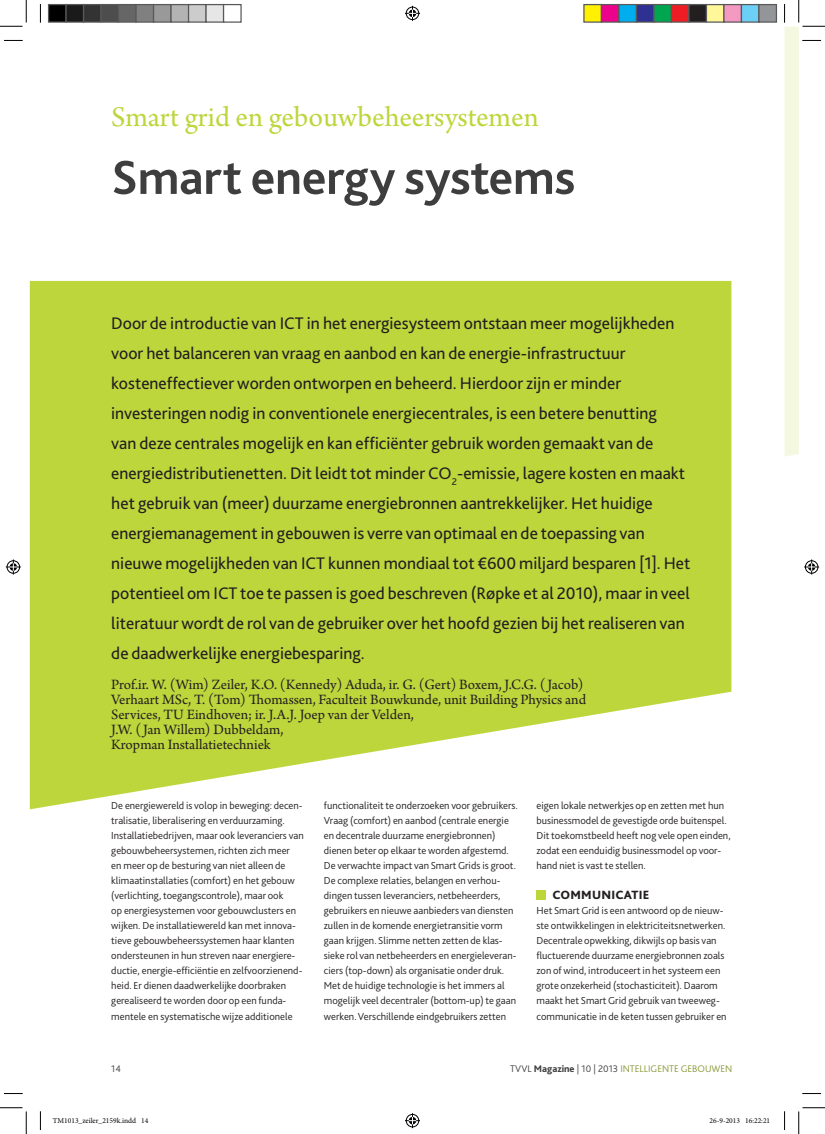
<style>
.page{position:relative;width:825px;height:1134px;background:#fff}
.page>*{position:absolute;margin:0;border:0;box-sizing:border-box;transform-origin:0 0}
.Kop{font:700 50px "Bliss 2";letter-spacing:-.005em;color:#3e3e3f}
.chapeau{font:30px "Arno Pro";color:#bdd63c}
.Intro{font:17.5px/30px "Bliss 2";color:#231f20}
.Bijschrift_persoonsn{font:15px/15px "Arno Pro";color:#231f20}
.Bodykopje{font:800 12.5px "Bliss 2";letter-spacing:.02em;color:#231f20}
.Bodytekst{font:300 10.62px/15px "Bliss 2";color:#231f20}
.t1{font:300 10px "Bliss 2";color:#879735}
.t2{font:300 10px "Bliss 2";color:#3e3e3f}
.t3{font:7.5px "Minion Pro";color:#000}
.s1{color:#3e3e3f}
.s2{font-weight:800;color:#3e3e3f}
</style>
<div class="page">
<svg style="left:30px;top:281px;width:701px;height:528px;background:#c4da51"></svg>
<div style="left:536px;top:890px;width:10px;height:9px;background:#bdd63c"></div>
<svg style="left:4px;top:40px;width:19px;height:1px"></svg>
<svg style="left:4px;top:1093px;width:19px;height:1px"></svg>
<svg style="left:802px;top:1093px;width:19px;height:1px"></svg>
<svg style="left:40px;top:4px;width:1px;height:19px"></svg>
<svg style="left:40px;top:1111px;width:1px;height:18px"></svg>
<svg style="left:784px;top:1111px;width:1px;height:18px"></svg>
<svg style="left:0;top:0;width:27px;height:27px"></svg>
<svg style="left:0;top:1107px;width:27px;height:26px"></svg>
<svg style="left:784px;top:0;width:41px;height:456px"></svg>
<svg style="left:798px;top:1107px;width:27px;height:26px"></svg>
<svg style="left:405px;top:6px;width:15px;height:15px"></svg>
<svg style="left:405px;top:1113px;width:15px;height:14px"></svg>
<svg style="left:6px;top:559px;width:15px;height:15px"></svg>
<svg style="left:804px;top:559px;width:15px;height:15px"></svg>
<div style="left:49px;top:5px;width:17px;height:17px;background:#000"></div>
<div style="left:48px;top:4px;width:19px;height:19px;border:1px solid #595959"></div>
<div style="left:66px;top:5px;width:18px;height:17px;background:#1a1a1a"></div>
<div style="left:65px;top:4px;width:19px;height:19px;border:1px solid #595959"></div>
<div style="left:84px;top:5px;width:17px;height:17px;background:#333"></div>
<div style="left:83px;top:4px;width:19px;height:19px;border:1px solid #595959"></div>
<div style="left:101px;top:5px;width:18px;height:17px;background:#4d4d4d"></div>
<div style="left:100px;top:4px;width:19px;height:19px;border:1px solid #595959"></div>
<div style="left:119px;top:5px;width:17px;height:17px;background:#666"></div>
<div style="left:118px;top:4px;width:19px;height:19px;border:1px solid #595959"></div>
<div style="left:136px;top:5px;width:18px;height:17px;background:#808080"></div>
<div style="left:135px;top:4px;width:19px;height:19px;border:1px solid #595959"></div>
<div style="left:154px;top:5px;width:17px;height:17px;background:#999"></div>
<div style="left:153px;top:4px;width:19px;height:19px;border:1px solid #595959"></div>
<div style="left:171px;top:5px;width:18px;height:17px;background:#b3b3b3"></div>
<div style="left:170px;top:4px;width:19px;height:19px;border:1px solid #595959"></div>
<div style="left:189px;top:5px;width:17px;height:17px;background:#ccc"></div>
<div style="left:188px;top:4px;width:19px;height:19px;border:1px solid #595959"></div>
<div style="left:206px;top:5px;width:18px;height:17px;background:#e6e6e6"></div>
<div style="left:205px;top:4px;width:19px;height:19px;border:1px solid #595959"></div>
<div style="left:223px;top:4px;width:19px;height:19px;border:1px solid #595959"></div>
<div style="left:584px;top:5px;width:17px;height:17px;background:#fff101"></div>
<div style="left:583px;top:4px;width:19px;height:19px;border:1px solid #595959"></div>
<div style="left:601px;top:5px;width:18px;height:17px;background:#ed028c"></div>
<div style="left:601px;top:4px;width:19px;height:19px;border:1px solid #595959"></div>
<div style="left:619px;top:5px;width:17px;height:17px;background:#00aeef"></div>
<div style="left:618px;top:4px;width:19px;height:19px;border:1px solid #595959"></div>
<div style="left:636px;top:5px;width:18px;height:17px;background:#2e3092"></div>
<div style="left:636px;top:4px;width:19px;height:19px;border:1px solid #595959"></div>
<div style="left:654px;top:5px;width:17px;height:17px;background:#00a54f"></div>
<div style="left:653px;top:4px;width:19px;height:19px;border:1px solid #595959"></div>
<div style="left:671px;top:5px;width:18px;height:17px;background:#ee1d23"></div>
<div style="left:671px;top:4px;width:19px;height:19px;border:1px solid #595959"></div>
<div style="left:689px;top:5px;width:17px;height:17px;background:#231f20"></div>
<div style="left:688px;top:4px;width:19px;height:19px;border:1px solid #595959"></div>
<div style="left:706px;top:5px;width:18px;height:17px;background:#fff79a"></div>
<div style="left:706px;top:4px;width:19px;height:19px;border:1px solid #595959"></div>
<div style="left:724px;top:5px;width:17px;height:17px;background:#f499c2"></div>
<div style="left:723px;top:4px;width:19px;height:19px;border:1px solid #595959"></div>
<div style="left:741px;top:5px;width:18px;height:17px;background:#6bcff6"></div>
<div style="left:741px;top:4px;width:19px;height:19px;border:1px solid #595959"></div>
<div style="left:759px;top:5px;width:17px;height:17px;background:#939598"></div>
<div style="left:758px;top:4px;width:19px;height:19px;border:1px solid #595959"></div>
<p class="chapeau" style="left:111px;top:100px;width:429px">Smart grid en gebouwbeheersystemen</p>
<p class="Kop" style="left:111px;top:146px;width:466px">Smart energy systems</p>
<p class="Intro" style="left:111px;top:308px;width:581px">Door de introductie van ICT in het energiesysteem ontstaan meer mogelijkheden voor het balanceren van vraag en aanbod en kan de energie-infrastructuur kosteneffectiever worden ontworpen en beheerd. Hierdoor zijn er minder investeringen nodig in conventionele energiecentrales, is een betere benutting<br>van deze centrales mogelijk en kan efficiënter gebruik worden gemaakt van de energiedistributienetten. Dit leidt tot minder CO<sub>2</sub>-emissie, lagere kosten en maakt het gebruik van (meer) duurzame energiebronnen aantrekkelijker. Het huidige energiemanagement in gebouwen is verre van optimaal en de toepassing van nieuwe mogelijkheden van ICT kunnen mondiaal tot €600 miljard besparen [1]. Het potentieel om ICT toe te passen is goed beschreven (Røpke et al 2010), maar in veel literatuur wordt de rol van de gebruiker over het hoofd gezien bij het realiseren van de daadwerkelijke energiebesparing.</p>
<p class="Bijschrift_persoonsn" style="left:111px;top:678px;width:476px">Prof.ir. W. (Wim) Zeiler, K.O. (Kennedy) Aduda, ir. G. (Gert) Boxem, J.C.G. ( Jacob)<br>Verhaart MSc, T. (Tom) Thomassen, Faculteit Bouwkunde, unit Building Physics and<br>Services, TU Eindhoven; ir. J.A.J. Joep van der Velden,</p>
<p class="Bijschrift_persoonsn" style="left:111px;top:723px;width:174px">J.W. ( Jan Willem) Dubbeldam,</p>
<p class="Bijschrift_persoonsn" style="left:111px;top:738px;width:161px">Kropman Installatietechniek</p>
<p class="Bodytekst" style="left:111px;top:798px;width:194px">De energiewereld is volop in beweging: decen&shy;tralisatie, liberalisering en verduurzaming.<br>Installatiebedrijven, maar ook leveranciers van gebouwbeheersystemen, richten zich meer<br>en meer op de besturing van niet alleen de klimaatinstallaties (comfort) en het gebouw (verlichting, toegangscontrole), maar ook<br>op energiesystemen voor gebouwclusters en wijken. De installatiewereld kan met innova&shy;tieve gebouwbeheerssystemen haar klanten ondersteunen in hun streven naar energiere&shy;ductie, energie-efficiëntie en zelfvoorzienend&shy;heid. Er dienen daadwerkelijke doorbraken gerealiseerd te worden door op een funda&shy;mentele en systematische wijze additionele</p>
<p class="Bodytekst" style="left:324px;top:798px;width:195px">functionaliteit te onderzoeken voor gebruikers.<br>Vraag (comfort) en aanbod (centrale energie en decentrale duurzame energiebronnen) dienen beter op elkaar te worden afgestemd.<br>De verwachte impact van Smart Grids is groot.<br>De complexe relaties, belangen en verhou&shy;dingen tussen leveranciers, netbeheerders, gebruikers en nieuwe aanbieders van diensten zullen in de komende energietransitie vorm gaan krijgen. Slimme netten zetten de klas&shy;sieke rol van netbeheerders en energieleveran&shy;ciers (top-down) als organisatie onder druk.<br>Met de huidige technologie is het immers al mogelijk veel decentraler (bottom-up) te gaan werken. Verschillende eindgebruikers zetten</p>
<p class="Bodytekst" style="left:536px;top:798px;width:196px">eigen lokale netwerkjes op en zetten met hun businessmodel de gevestigde orde buitenspel.<br>Dit toekomstbeeld heeft nog vele open einden, zodat een eenduidig businessmodel op voor&shy;hand niet is vast te stellen.</p>
<p class="Bodykopje" style="left:552px;top:887px;width:99px">COMMUNICATIE</p>
<p class="Bodytekst" style="left:536px;top:903px;width:192px">Het Smart Grid is een antwoord op de nieuw&shy;ste ontwikkelingen in elektriciteitsnetwerken.<br>Decentrale opwekking, dikwijls op basis van fluctuerende duurzame energiebronnen zoals zon of wind, introduceert in het systeem een grote onzekerheid (stochasticiteit). Daarom maakt het Smart Grid gebruik van tweeweg&shy;communicatie in de keten tussen gebruiker en</p>
<p class="t2" style="left:111px;top:1062px;width:11px">14</p>
<p class="t1" style="left:510px;top:1062px;width:224px"><span class="s1">TVVL</span> <span class="s2">Magazine</span> <span class="s1">| 10 | 2013</span> INTELLIGENTE GEBOUWEN</p>
<p class="t3" style="left:53px;top:1114px;width:97px">TM1013_zeiler_2159k.indd 14</p>
<p class="t3" style="left:710px;top:1114px;width:62px">26-9-2013 16:22:21</p>
</div>
